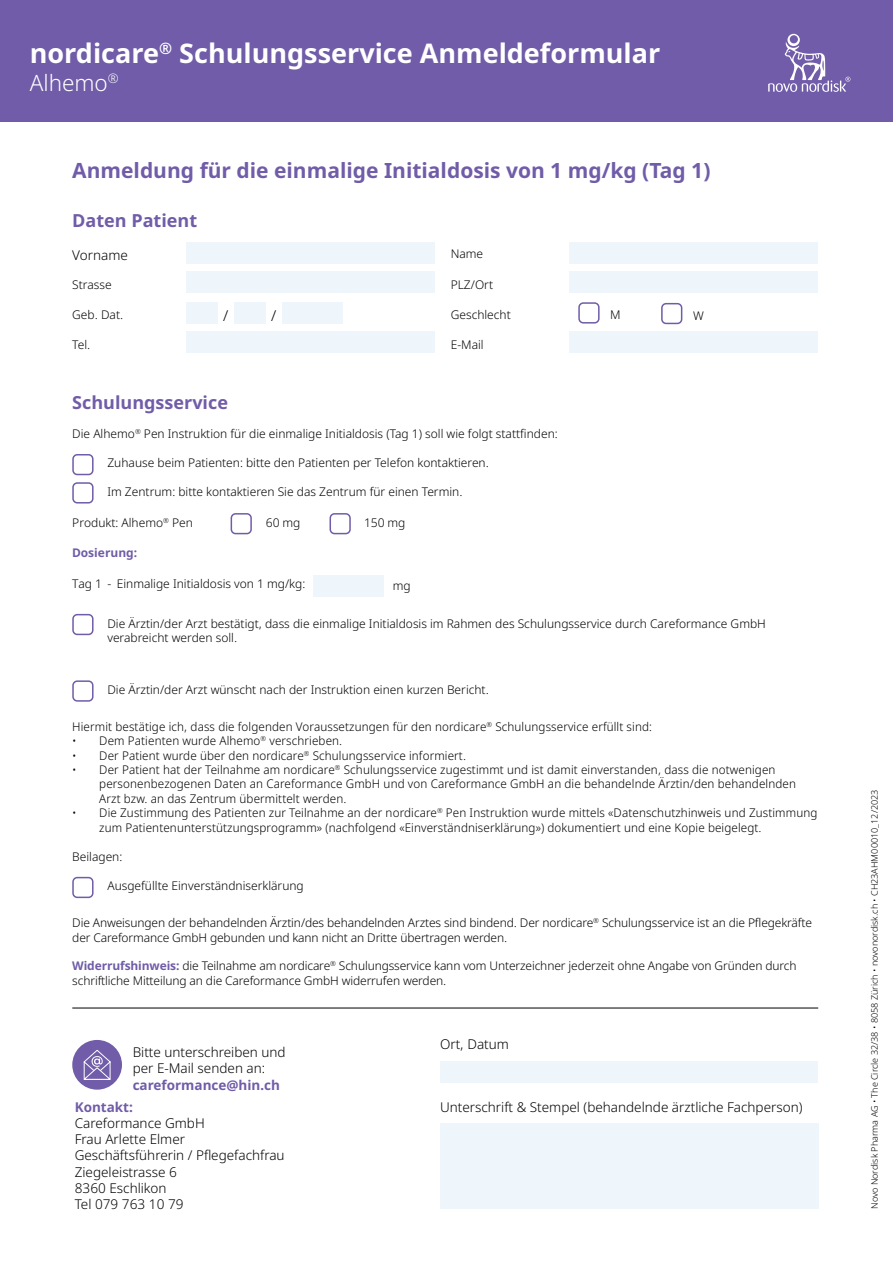
<style>
.page{position:relative;width:893px;height:1263px;background:#fff}
.page>*{position:absolute;margin:0;border:0;box-sizing:border-box;transform-origin:0 0}
.t1{font:700 27px "Apis";color:#fff}
.t2{font:300 22.5px "Apis";color:#fff}
.t3{font:700 21px "Apis";color:#705ca8}
.t4{font:700 18px "Apis";color:#705ca8}
.t5{font:300 15px "Apis";color:#000}
.t6{font:300 13.5px/16.2px "Apis";color:#000}
.t7{font:700 13.5px "Apis";color:#705ca8}
.t8{font:300 12px/14.4px "Apis";color:#000}
.t9{font:700 12px "Apis";color:#705ca8}
.t10{font:300 9px "Apis";color:#000}
.s1{font-weight:700;color:#705ca8}
</style>
<div class="page">
<div style="left:0;top:0;width:893px;height:121px;background:#705ca8"></div>
<svg style="left:768px;top:34px;width:82px;height:58px"></svg>
<div style="left:72px;top:454px;width:22px;height:21px;border:2px solid #705ca8;border-radius:4px"></div>
<div style="left:329px;top:513px;width:22px;height:21px;border:2px solid #705ca8;border-radius:4px"></div>
<div style="left:72px;top:482px;width:22px;height:21px;border:2px solid #705ca8;border-radius:4px"></div>
<div style="left:231px;top:513px;width:21px;height:21px;border:2px solid #705ca8;border-radius:4px"></div>
<div style="left:186px;top:243px;width:249px;height:21px;background:#eef6fc"></div>
<div style="left:569px;top:243px;width:249px;height:21px;background:#eef6fc"></div>
<div style="left:186px;top:272px;width:249px;height:21px;background:#eef6fc"></div>
<div style="left:569px;top:272px;width:249px;height:21px;background:#eef6fc"></div>
<div style="left:440px;top:1124px;width:378px;height:85px;background:#eef6fc"></div>
<div style="left:186px;top:302px;width:32px;height:22px;background:#eef6fc"></div>
<div style="left:234px;top:302px;width:32px;height:22px;background:#eef6fc"></div>
<div style="left:282px;top:302px;width:60px;height:22px;background:#eef6fc"></div>
<div style="left:441px;top:1061px;width:377px;height:22px;background:#eef6fc"></div>
<div style="left:186px;top:331px;width:249px;height:22px;background:#eef6fc"></div>
<div style="left:569px;top:331px;width:249px;height:22px;background:#eef6fc"></div>
<div style="left:578px;top:302px;width:22px;height:22px;border:2px solid #705ca8;border-radius:4px"></div>
<div style="left:661px;top:303px;width:21px;height:21px;border:2px solid #705ca8;border-radius:4px"></div>
<div style="left:72px;top:877px;width:22px;height:21px;border:2px solid #705ca8;border-radius:4px"></div>
<div style="left:72px;top:680px;width:22px;height:22px;border:2px solid #705ca8;border-radius:4px"></div>
<div style="left:72px;top:614px;width:22px;height:21px;border:2px solid #705ca8;border-radius:4px"></div>
<hr style="left:72px;top:1008px;width:746px;height:1px;background:#000">
<div style="left:313px;top:575px;width:71px;height:22px;background:#eef6fc"></div>
<div style="left:72px;top:1040px;width:50px;height:50px;background:#705ca8;border-radius:50%"></div>
<svg style="left:83px;top:1050px;width:28px;height:30px"></svg>
<h1 class="t1" style="left:30px;top:34px;width:632px">nordicare<sup>®</sup> Schulungsservice Anmeldeformular</h1>
<h2 class="t2" style="left:30px;top:67px;width:91px">Alhemo<sup>®</sup></h2>
<h3 class="t3" style="left:72px;top:156px;width:640px">Anmeldung für die einmalige Initialdosis von 1 mg/kg (Tag 1)</h3>
<h3 class="t4" style="left:72px;top:208px;width:126px">Daten Patient</h3>
<p class="t6" style="left:72px;top:247px;width:57px">Vorname</p>
<p class="t8" style="left:72px;top:277px;width:41px">Strasse</p>
<p class="t8" style="left:72px;top:308px;width:53px">Geb. Dat.</p>
<p class="t5" style="left:223px;top:305px;width:7px">/</p>
<p class="t5" style="left:271px;top:305px;width:7px">/</p>
<p class="t8" style="left:72px;top:337px;width:20px">Tel.</p>
<h3 class="t4" style="left:72px;top:390px;width:157px">Schulungsservice</h3>
<p class="t8" style="left:451px;top:247px;width:34px">Name</p>
<p class="t8" style="left:451px;top:277px;width:44px">PLZ/Ort</p>
<p class="t8" style="left:451px;top:308px;width:62px">Geschlecht</p>
<p class="t8" style="left:610px;top:308px;width:12px">M</p>
<p class="t8" style="left:693px;top:309px;width:12px">W</p>
<p class="t8" style="left:451px;top:337px;width:34px">E-Mail</p>
<p class="t8" style="left:72px;top:427px;width:487px">Die Alhemo<sup>®</sup> Pen Instruktion für die einmalige Initialdosis (Tag 1) soll wie folgt stattfinden:</p>
<p class="t8" style="left:107px;top:456px;width:383px">Zuhause beim Patienten: bitte den Patienten per Telefon kontaktieren.</p>
<p class="t8" style="left:107px;top:485px;width:357px">Im Zentrum: bitte kontaktieren Sie das Zentrum für einen Termin.</p>
<p class="t8" style="left:72px;top:515px;width:122px">Produkt: Alhemo<sup>®</sup> Pen</p>
<p class="t8" style="left:266px;top:515px;width:36px">60 mg</p>
<p class="t9" style="left:72px;top:544px;width:67px">Dosierung:</p>
<p class="t8" style="left:72px;top:576px;width:235px">Tag 1 - Einmalige Initialdosis von 1 mg/kg:</p>
<p class="t8" style="left:364px;top:516px;width:43px">150 mg</p>
<p class="t8" style="left:393px;top:579px;width:19px">mg</p>
<p class="t8" style="left:107px;top:616px;width:660px">Die Ärztin/der Arzt bestätigt, dass die einmalige Initialdosis im Rahmen des Schulungsservice durch Careformance GmbH verabreicht werden soll.</p>
<p class="t8" style="left:107px;top:683px;width:383px">Die Ärztin/der Arzt wünscht nach der Instruktion einen kurzen Bericht.</p>
<p class="t8" style="left:72px;top:719px;width:581px">Hiermit bestätige ich, dass die folgenden Voraussetzungen für den nordicare<sup>®</sup> Schulungsservice erfüllt sind:</p>
<p class="t8" style="left:72px;top:734px;width:272px">• Dem Patienten wurde Alhemo<sup>®</sup> verschrieben.</p>
<p class="t8" style="left:72px;top:748px;width:395px">• Der Patient wurde über den nordicare<sup>®</sup> Schulungsservice informiert.</p>
<p class="t8" style="left:99px;top:763px;width:698px;text-indent:-27px">• Der Patient hat der Teilnahme am nordicare<sup>®</sup> Schulungsservice zugestimmt und ist damit einverstanden, dass die notwenigen personenbezogenen Daten an Careformance GmbH und von Careformance GmbH an die behandelnde Ärztin/den behandelnden<br>Arzt bzw. an das Zentrum übermittelt werden.</p>
<p class="t8" style="left:99px;top:806px;width:720px;text-indent:-27px">• Die Zustimmung des Patienten zur Teilnahme an der nordicare<sup>®</sup> Pen Instruktion wurde mittels «Datenschutzhinweis und Zustimmung zum Patientenunterstützungsprogramm» (nachfolgend «Einverständniserklärung») dokumentiert und eine Kopie beigelegt.</p>
<p class="t8" style="left:72px;top:849px;width:52px">Beilagen:</p>
<p class="t8" style="left:107px;top:879px;width:198px">Ausgefüllte Einverständniserklärung</p>
<p class="t8" style="left:72px;top:916px;width:741px">Die Anweisungen der behandelnden Ärztin/des behandelnden Arztes sind bindend. Der nordicare<sup>®</sup> Schulungsservice ist an die Pflegekräfte der Careformance GmbH gebunden und kann nicht an Dritte übertragen werden.</p>
<p class="t8" style="left:72px;top:959px;width:726px"><span class="s1">Widerrufshinweis:</span> die Teilnahme am nordicare<sup>®</sup> Schulungsservice kann vom Unterzeichner jederzeit ohne Angabe von Gründen durch schriftliche Mitteilung an die Careformance GmbH widerrufen werden.</p>
<p class="t6" style="left:133px;top:1044px;width:154px">Bitte unterschreiben und per E-Mail senden an:</p>
<p class="t7" style="left:133px;top:1075px;width:149px">careformance@hin.ch</p>
<p class="t7" style="left:75px;top:1097px;width:60px">Kontakt:</p>
<p class="t6" style="left:75px;top:1115px;width:211px">Careformance GmbH<br>Frau Arlette Elmer<br>Geschäftsführerin / Pflegefachfrau<br>Ziegeleistrasse 6<br>8360 Eschlikon<br>Tel 079 763 10 79</p>
<p class="t6" style="left:440px;top:1037px;width:70px">Ort, Datum</p>
<p class="t6" style="left:440px;top:1099px;width:364px">Unterschrift &amp; Stempel (behandelnde ärztliche Fachperson)</p>
<p class="t10" style="left:868px;top:1209px;width:421px;rotate:-90deg">Novo Nordisk Pharma AG • The Circle 32/38 • 8058 Zürich • novonordisk.ch • CH23AHM00010_12/2023</p>
</div>
